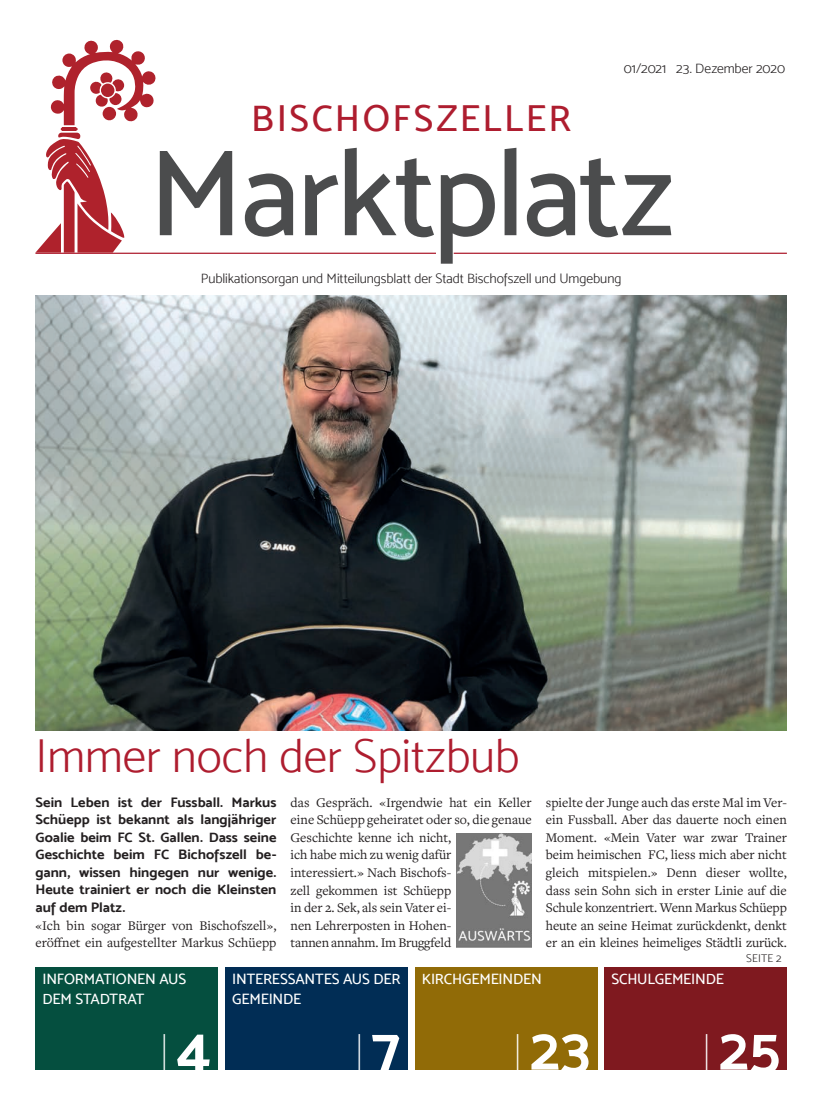
<style>
.page{position:relative;width:833px;height:1117px;background:#fff}
.page>*{position:absolute;margin:0;border:0;box-sizing:border-box;transform-origin:0 0}
.t1{font:123.75px "Mosk Medium 500";letter-spacing:-.025em;color:#4b4c4d}
.t2{font:61.25px "Mosk Bold 700";color:#fff}
.t3{font:52.25px "Mosk Thin 100";color:#fff;scale:.5 1}
.t4{font:47.5px "Mosk Light 300";color:#ae1d2f}
.t5{font:37.5px "Mosk Medium 500";letter-spacing:.065em;color:#ae1d2f}
.t6{font:15px/20px "Mosk Medium 500";letter-spacing:-.01em;color:#fff}
.t7{font:13.75px/17.5px "Freight Text Pro";letter-spacing:-.005em;color:#231f20}
.t8{font:13.75px/17.5px "Mosk Bold 700";color:#231f20;text-align:justify;scale:1.05 1}
.t9{font:13.75px "Mosk Light 300";letter-spacing:-.005em;color:#231f20}
.t10{font:11.25px "Mosk Light 300";letter-spacing:.02em;color:#231f20}
.s1{font-family:"Mosk Bold 700";font-size:61.25px}
.s2{font-family:"Mosk Thin 100";font-size:52.25px}
</style>
<div class="page">
<hr style="left:454px;top:252px;width:333px;height:2px;background:#ae1d2f">
<hr style="left:35px;top:252px;width:401px;height:2px;background:#ae1d2f">
<svg style="left:36px;top:40px;width:119px;height:212px"></svg>
<img style="left:35px;top:295px;width:752px;height:435px">
<div style="left:35px;top:966px;width:183px;height:103px;background:#054f3f"></div>
<div style="left:604px;top:966px;width:183px;height:103px;background:#7f191f"></div>
<div style="left:225px;top:966px;width:182px;height:103px;background:#012d55"></div>
<div style="left:415px;top:966px;width:182px;height:103px;background:#916b07"></div>
<img style="left:456px;top:833px;width:75px;height:113px">
<h3 class="t5" style="left:251px;top:96px;width:321px">BISCHOFSZELLER</h3>
<p class="t9" style="left:623px;top:60px;width:163px">01/2021 23. Dezember 2020</p>
<h1 class="t1" style="left:149px;top:120px;width:526px">Marktplatz</h1>
<p class="t9" style="left:201px;top:271px;width:422px">Publikationsorgan und Mitteilungsblatt der Stadt Bischofszell und Umgebung</p>
<h3 class="t4" style="left:35px;top:728px;width:486px">Immer noch der Spitzbub</h3>
<p class="t8" style="left:35px;top:793px;width:231px">Sein Leben ist der Fussball. Markus Schüepp ist bekannt als langjähriger Goalie beim FC St. Gallen. Dass seine Geschichte beim FC Bichofszell be&shy;gann, wissen hingegen nur wenige.<br>Heute trainiert er noch die Kleinsten auf dem Platz.</p>
<p class="t7" style="left:35px;top:915px;width:242px">«Ich bin sogar Bürger von Bischofszell», eröffnet ein aufgestellter Markus Schüepp</p>
<p class="t7" style="left:291px;top:793px;width:242px">das Gespräch. «Irgendwie hat ein Keller eine Schüepp geheiratet oder so, die genaue<br>Geschichte kenne ich nicht,<br>ich habe mich zu wenig dafür<br>interessiert.» Nach Bischofs-<br>zell gekommen ist Schüepp<br>in der 2. Sek, als sein Vater ei-<br>nen Lehrerposten in Hohen-<br>tannen annahm. Im Bruggfeld</p>
<p class="t7" style="left:546px;top:793px;width:242px;text-align:justify">spielte der Junge auch das erste Mal im Ver&shy;ein Fussball. Aber das dauerte noch einen Moment. «Mein Vater war zwar Trainer beim heimischen FC, liess mich aber nicht gleich mitspielen.» Denn dieser wollte, dass sein Sohn sich in erster Linie auf die Schule konzentriert. Wenn Markus Schüepp heute an seine Heimat zurückdenkt, denkt er an ein kleines heimeliges Städtli zurück.</p>
<p class="t6" style="left:43px;top:968px;width:145px">INFORMATIONEN AUS<br>DEM STADTRAT</p>
<p class="t6" style="left:232px;top:968px;width:170px">INTERESSANTES AUS DER</p>
<p class="t6" style="left:611px;top:968px;width:114px">SCHULGEMEINDE</p>
<p class="t6" style="left:422px;top:968px;width:121px">KIRCHGEMEINDEN</p>
<p class="t6" style="left:232px;top:988px;width:71px">GEMEINDE</p>
<p class="t10" style="left:746px;top:951px;width:37px">SEITE 2</p>
<h3 class="t3" style="left:161px;top:1021px;width:101px">I <span class="s1">4</span></h3>
<h3 class="t3" style="left:356px;top:1021px;width:91px">I <span class="s1">7</span></h3>
<h2 class="t2" style="left:514px;top:1011px;width:77px"><span class="s2">I</span> 23</h2>
<h2 class="t2" style="left:703px;top:1011px;width:78px"><span class="s2">I</span> 25</h2>
</div>
